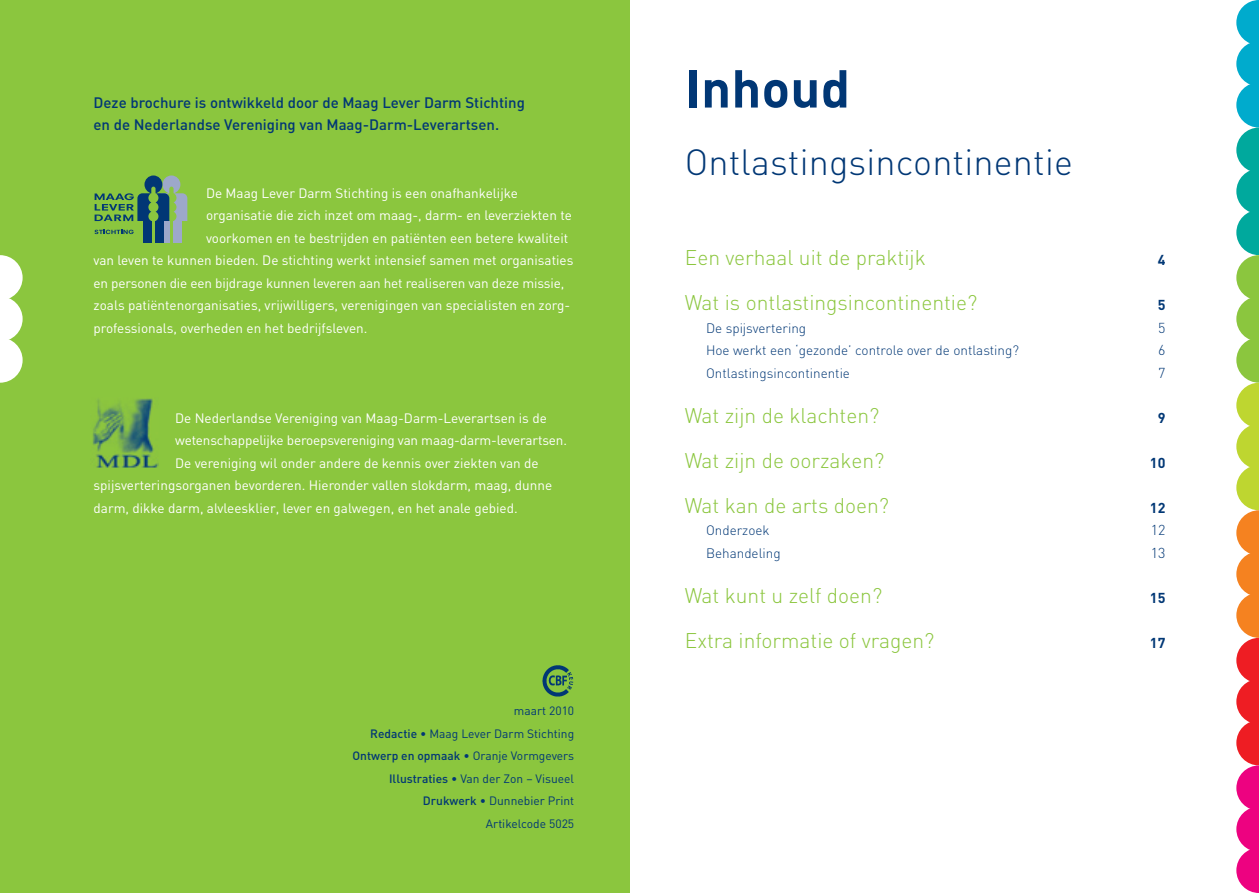
<style>
.page{position:relative;width:1259px;height:893px;background:#fff}
.page>*{position:absolute;margin:0;border:0;box-sizing:border-box;transform-origin:0 0}
.t1{font:700 52.5px "DIN";letter-spacing:.005em;color:#013775}
.t2{font:36px "DIN Light Alternate";letter-spacing:.005em;color:#013775}
.t3{font:300 21px/45px "DIN";color:#8bc63e}
.t4{font:500 15px/22.5px "DIN";color:#013775}
.t5{font:700 14.25px "DIN";color:#013775}
.t6{font:300 14.25px/22.5px "DIN";color:#013775;text-align:justify}
.t7{font:13.5px "DIN";color:#fff}
.t8{font:300 13.5px/22.5px "DIN";color:#013775}
.t9{font:12px/22.5px "DIN";color:#013775;text-align:right}
.s1{font-weight:500}
</style>
<div class="page">
<div style="left:0;top:0;width:629px;height:893px;background:#8bc63e"></div>
<div style="left:174px;top:221px;width:8px;height:22px;background:#9da8ca"></div>
<div style="left:161px;top:221px;width:8px;height:22px;background:#9da8ca"></div>
<div style="left:156px;top:221px;width:8px;height:22px;background:#013775"></div>
<div style="left:143px;top:221px;width:8px;height:22px;background:#013775"></div>
<svg style="left:95px;top:175px;width:92px;height:46px"></svg>
<svg style="left:94px;top:230px;width:40px;height:4px"></svg>
<img style="left:93px;top:398px;width:65px;height:70px">
<img style="left:542px;top:665px;width:32px;height:32px">
<svg style="left:1236px;top:0;width:23px;height:893px"></svg>
<svg style="left:0;top:255px;width:23px;height:128px"></svg>
<p class="t4" style="left:94px;top:90px;width:433px">Deze brochure is ontwikkeld door de Maag Lever Darm Stichting en de Nederlandse Vereniging van Maag-Darm-Leverartsen.</p>
<p class="t7" style="left:206px;top:184px;width:313px">De Maag Lever Darm Stichting is een onafhankelijke</p>
<p class="t7" style="left:206px;top:207px;width:367px">organisatie die zich inzet om maag-, darm- en leverziekten te</p>
<p class="t7" style="left:206px;top:229px;width:364px">voorkomen en te bestrijden en patiënten een betere kwaliteit</p>
<p class="t7" style="left:94px;top:252px;width:481px">van leven te kunnen bieden. De stichting werkt intensief samen met organisaties</p>
<p class="t7" style="left:94px;top:274px;width:472px">en personen die een bijdrage kunnen leveren aan het realiseren van deze missie,</p>
<p class="t7" style="left:94px;top:297px;width:478px">zoals patiëntenorganisaties, vrijwilligers, verenigingen van specialisten en zorg-</p>
<p class="t7" style="left:94px;top:319px;width:275px">professionals, overheden en het bedrijfsleven.</p>
<p class="t7" style="left:175px;top:409px;width:373px">De Nederlandse Vereniging van Maag-Darm-Leverartsen is de</p>
<p class="t7" style="left:175px;top:432px;width:393px">wetenschappelijke beroepsvereniging van maag-darm-leverartsen.</p>
<p class="t7" style="left:175px;top:454px;width:365px">De vereniging wil onder andere de kennis over ziekten van de</p>
<p class="t7" style="left:94px;top:477px;width:460px">spijsverteringsorganen bevorderen. Hieronder vallen slokdarm, maag, dunne</p>
<p class="t7" style="left:94px;top:499px;width:426px">darm, dikke darm, alvleesklier, lever en galwegen, en het anale gebied.</p>
<p class="t9" style="left:352px;top:699px;width:223px">maart 2010<br><span class="s1">Redactie</span> • Maag Lever Darm Stichting<br><span class="s1">Ontwerp en opmaak</span> • Oranje Vormgevers<br><span class="s1">Illustraties</span> • Van der Zon – Visueel<br><span class="s1">Drukwerk</span> • Dunnebier Print<br>Artikelcode 5025</p>
<h1 class="t1" style="left:685px;top:54px;width:167px">Inhoud</h1>
<h2 class="t2" style="left:685px;top:140px;width:389px">Ontlastingsincontinentie</h2>
<h3 class="t3" style="left:685px;top:235px;width:294px">Een verhaal uit de praktijk<br>Wat is ontlastingsincontinentie?</h3>
<p class="t8" style="left:706px;top:316px;width:314px">De spijsvertering<br>Hoe werkt een ‘gezonde’ controle over de ontlasting?<br>Ontlastingsincontinentie</p>
<h3 class="t3" style="left:685px;top:392px;width:206px">Wat zijn de klachten?<br>Wat zijn de oorzaken?<br>Wat kan de arts doen?</h3>
<p class="t8" style="left:706px;top:519px;width:76px">Onderzoek<br>Behandeling</p>
<h3 class="t3" style="left:685px;top:572px;width:251px">Wat kunt u zelf doen?<br>Extra informatie of vragen?</h3>
<p class="t5" style="left:1157px;top:251px;width:9px">4</p>
<p class="t5" style="left:1157px;top:296px;width:9px">5</p>
<p class="t6" style="left:1158px;top:316px;width:9px">5<br>6<br>7</p>
<p class="t5" style="left:1157px;top:408px;width:9px">9</p>
<p class="t5" style="left:1150px;top:453px;width:17px">10</p>
<p class="t5" style="left:1150px;top:498px;width:17px">12</p>
<p class="t6" style="left:1150px;top:519px;width:16px">12<br>13</p>
<p class="t5" style="left:1150px;top:588px;width:17px">15</p>
<p class="t5" style="left:1150px;top:633px;width:17px">17</p>
</div>
